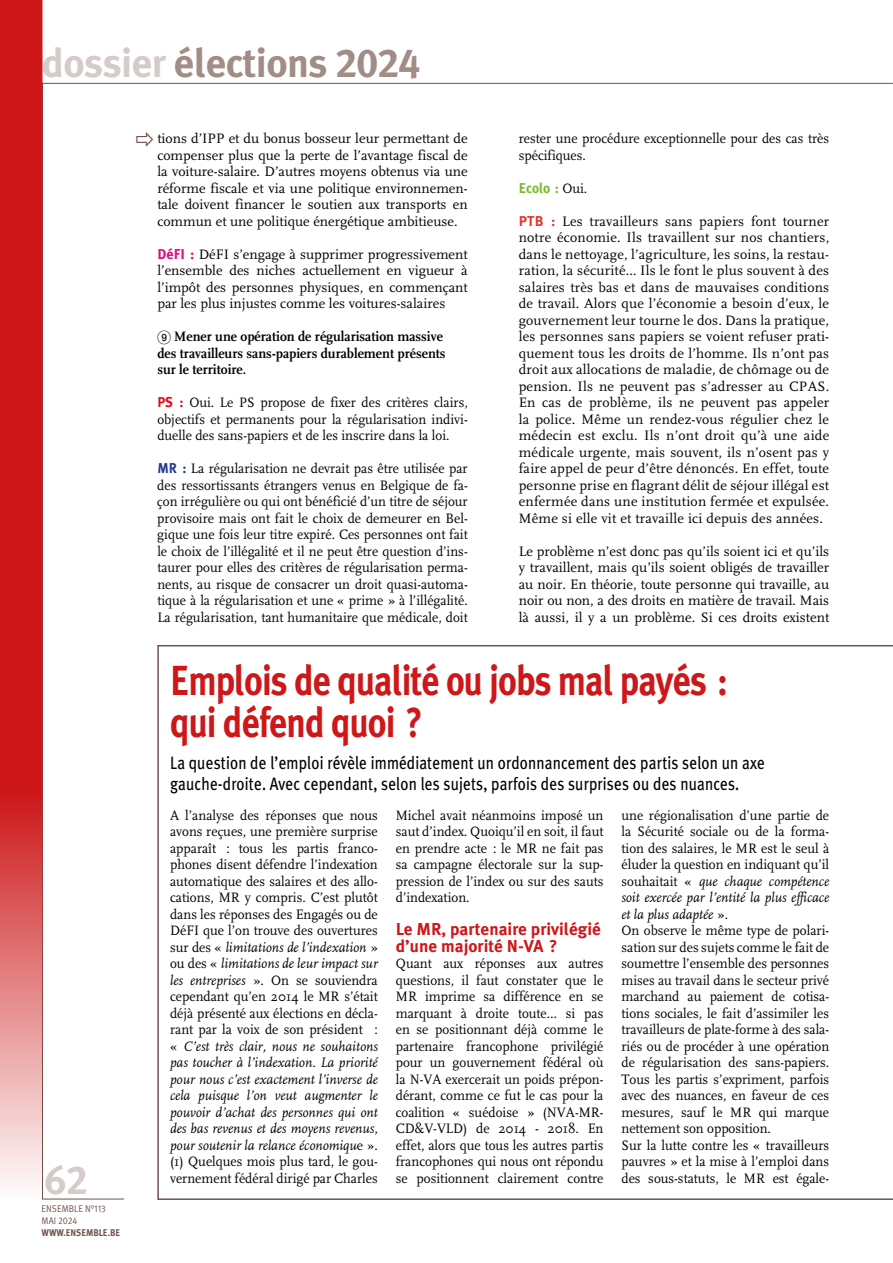
<style>
.page{position:relative;width:893px;height:1263px;background:#fff}
.page>*{position:absolute;margin:0;border:0;box-sizing:border-box;transform-origin:0 0}
.t1{font:700 42px/42px "Meta Plus";letter-spacing:-.025em;color:#cd1719;scale:.85 1}
.t2{font:700 40.5px "Meta Plus";letter-spacing:-.015em;color:#a28d86}
.t3{font:40.5px "Meta Plus Bold Caps";color:#d5cbc9}
.t4{font:18px/21px "Meta Plus";letter-spacing:.01em;color:#000;scale:.85 1}
.t5{font:700 17.25px/16.5px "Meta Plus";color:#cd1719}
.t6{font:14.25px/16.5px "FF Scala";color:#000;text-align:justify;scale:.95 1}
.t7{font:14.25px/16.5px "FF Scala";color:#000;text-align:justify}
.t8{font:700 14.25px/16.5px "FF Scala";color:#000;scale:.95 1}
.t9{font:700 14.25px "Meta Plus";color:#7ab929;scale:.95 1}
.t10{font:9.75px/12px "Meta Pro";letter-spacing:.01em;color:#6f524b;scale:.9 1}
.t11{font:700 9.75px "Meta Plus";color:#6f524b;scale:.9 1}
.s1{color:#d5cbc9}
.s2{font-family:"Meta Plus Bold Caps";font-weight:400}
.s3{font-family:"Meta Plus";font-weight:700;color:#df077b}
.s4{font-family:"European Pi Two";font-weight:400}
.s5{font-family:"Meta Plus";font-weight:700;color:#e30613}
.s6{font-family:"Meta Plus";font-weight:700;color:#213a8f}
.s7{font-family:"FF Scala";font-weight:400;color:#000}
.s8{font-family:"Meta Plus";font-weight:700;color:#e63329}
.s9{font-style:italic}
</style>
<div class="page">
<svg style="left:0;top:0;width:43px;height:1199px;background:#d33d3f"></svg>
<svg style="left:157px;top:645px;width:736px;height:555px"></svg>
<h2 class="t2" style="left:42px;top:39px;width:380px"><span class="s1">dossier</span> élections <span class="s2">2024</span></h2>
<p class="t7" style="left:157px;top:130px;width:312px">tions d’IPP et du bonus bosseur leur permettant de compenser plus que la perte de l’avantage fiscal de la voiture-salaire. D’autres moyens obtenus via une réforme fiscale et via une politique environnemen&shy;tale doivent financer le soutien aux transports en commun et une politique énergétique ambitieuse.</p>
<p class="t7" style="left:157px;top:246px;width:312px"><span class="s3">DéFI :</span> DéFI s’engage à supprimer progressivement l’ensemble des niches actuellement en vigueur à l’impôt des personnes physiques, en commençant par les plus injustes comme les voitures-salaires</p>
<p class="t8" style="left:157px;top:328px;width:305px"><span class="s4">9</span> Mener une opération de régularisation massive des travailleurs sans-papiers durablement présents sur le territoire.</p>
<p class="t6" style="left:157px;top:394px;width:328px"><span class="s5">PS :</span> Oui. Le PS propose de fixer des critères clairs, objectifs et permanents pour la régularisation indivi&shy;duelle des sans-papiers et de les inscrire dans la loi.</p>
<p class="t6" style="left:157px;top:460px;width:328px"><span class="s6">MR :</span> La régularisation ne devrait pas être utilisée par des ressortissants étrangers venus en Belgique de fa&shy;çon irrégulière ou qui ont bénéficié d’un titre de séjour provisoire mais ont fait le choix de demeurer en Bel&shy;gique une fois leur titre expiré . Ces personnes ont fait le choix de l’illégalité et il ne peut être question d’ins&shy;taurer pour elles des critères de régularisation perma&shy;nents, au risque de consacrer un droit quasi-automa&shy;tique à la régularisation et une « prime » à l’illégalité.<br>La régularisation, tant humanitaire que médicale, doit</p>
<p class="t6" style="left:519px;top:130px;width:328px">rester une procédure exceptionnelle pour des cas très spécifiques.</p>
<p class="t9" style="left:519px;top:179px;width:74px">Ecolo : <span class="s7">Oui.</span></p>
<p class="t7" style="left:519px;top:213px;width:312px"><span class="s8">PTB :</span> Les travailleurs sans papiers font tourner notre économie. Ils travaillent sur nos chantiers, dans le nettoyage, l’agriculture, les soins, la restau&shy;ration, la sécurité… Ils le font le plus souvent à des salaires très bas et dans de mauvaises conditions de travail. Alors que l’économie a besoin d’eux, le gouvernement leur tourne le dos. Dans la pratique, les personnes sans papiers se voient refuser prati&shy;quement tous les droits de l’homme. Ils n’ont pas droit aux allocations de maladie, de chômage ou de pension. Ils ne peuvent pas s’adresser au CPAS.<br>En cas de problème, ils ne peuvent pas appeler la police. Même un rendez-vous régulier chez le médecin est exclu. Ils n’ont droit qu’à une aide médicale urgente, mais souvent, ils n’osent pas y faire appel de peur d’être dénoncés. En effet, toute personne prise en flagrant délit de séjour illégal est enfermée dans une institution fermée et expulsée.<br>Même si elle vit et travaille ici depuis des années.</p>
<p class="t7" style="left:519px;top:543px;width:312px">Le problème n’est donc pas qu’ils soient ici et qu’ils y travaillent, mais qu’ils soient obligés de travailler au noir. En théorie, toute personne qui travaille, au noir ou non, a des droits en matière de travail. Mais là aussi, il y a un problème. Si ces droits existent</p>
<h2 class="t3" style="left:45px;top:1156px;width:45px">62</h2>
<p class="t10" style="left:42px;top:1203px;width:73px">ENSEMBLE N°113<br>MAI 2024</p>
<p class="t11" style="left:41px;top:1227px;width:89px">WWW.ENSEMBLE.BE</p>
<h1 class="t1" style="left:170px;top:659px;width:658px">Emplois de qualité ou jobs mal payés : qui défend quoi ?</h1>
<p class="t4" style="left:170px;top:752px;width:701px">La question de l’emploi révèle immédiatement un ordonnancement des partis selon un axe gauche-droite. Avec cependant, selon les sujets, parfois des surprises ou des nuances.</p>
<p class="t6" style="left:170px;top:807px;width:220px">A l’analyse des réponses que nous avons reçues, une première surprise apparaît : tous les partis franco&shy;phones disent défendre l’indexation automatique des salaires et des allo&shy;cations, MR y compris. C’est plutôt dans les réponses des Engagés ou de DéFI que l’on trouve des ouvertures sur des « <span class="s9">limitations de l’indexation</span> » ou des « <span class="s9">limitations de leur impact sur les entreprises</span> ». On se souviendra cependant qu’en 2014 le MR s’était déjà présenté aux élections en décla&shy;rant par la voix de son président : « <span class="s9">C’est très clair, nous ne souhaitons pas toucher à l’indexation. La priorité pour nous c’est exactement l’inverse de cela puisque l’on veut augmenter le pouvoir d’achat des personnes qui ont des bas revenus et des moyens revenus, pour soutenir la relance économiqu</span>e ». (1) Quelques mois plus tard, le gou&shy;vernement fédéral dirigé par Charles</p>
<p class="t6" style="left:396px;top:807px;width:220px">Michel avait néanmoins imposé un saut d’index. Quoiqu’il en soit, il faut en prendre acte : le MR ne fait pas sa campagne électorale sur la sup&shy;pression de l’index ou sur des sauts d’indexation.</p>
<p class="t5" style="left:396px;top:921px;width:207px">Le MR, partenaire privilégié d’une majorité N-VA ?</p>
<p class="t6" style="left:396px;top:955px;width:220px">Quant aux réponses aux autres questions, il faut constater que le MR imprime sa différence en se marquant à droite toute… si pas en se positionnant déjà comme le partenaire francophone privilégié pour un gouvernement fédéral où la N-VA exercerait un poids prépon&shy;dérant, comme ce fut le cas pour la coalition « suédoise » (NVA-MR-CD&amp;V-VLD) de 2014 - 2018. En effet, alors que tous les autres partis francophones qui nous ont répondu se positionnent clairement contre</p>
<p class="t6" style="left:621px;top:807px;width:220px;text-align:left">une régionalisation d’une partie de la Sécurité sociale ou de la forma&shy;tion des salaires, le MR est le seul à éluder la question en indiquant qu’il souhaitait « <span class="s9">que chaque compétence soit exercée par l’entité la plus efficace et la plus adaptée</span> ».<br>On observe le même type de polari&shy;sation sur des sujets comme le fait de soumettre l’ensemble des personnes mises au travail dans le secteur privé marchand au paiement de cotisa&shy;tions sociales, le fait d’assimiler les travailleurs de plate-forme à des sala&shy;riés ou de procéder à une opération de régularisation des sans-papiers.<br>Tous les partis s’expriment, parfois avec des nuances, en faveur de ces mesures, sauf le MR qui marque nettement son opposition.<br>Sur la lutte contre les « travailleurs pauvres » et la mise à l’emploi dans des sous-statuts, le MR est égale-</p>
</div>
